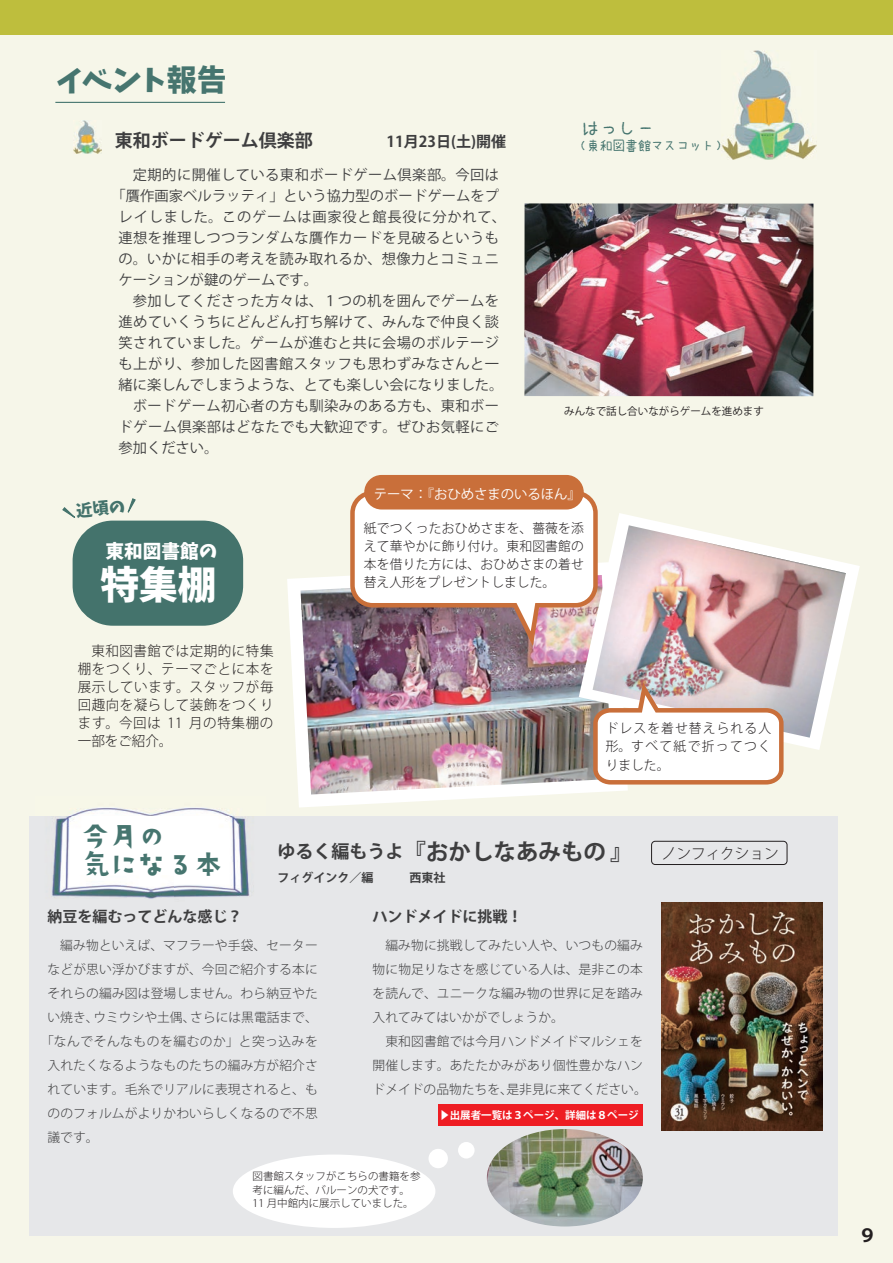
<style>
.page{position:relative;width:893px;height:1263px;background:#fff}
.page>*{position:absolute;margin:0;border:0;box-sizing:border-box;transform-origin:0 0}
.t1{font:38.7px "Keifont";color:#fff}
.t2{font:31.35px/28px "AB kirigirisu";letter-spacing:-.1em;color:#46756f}
.t3{font:30px "Keifont";color:#46756f}
.t4{font:700 22.5px "Koz Go Pr 6 N";color:#3e3e3f}
.t5{font:300 20.25px "Kodomo Rounded";color:#46756f}
.t6{font:18.6px "Keifont";color:#fff}
.t7{font:700 18px "Koz Go Pr 6 N";color:#3e3e3f}
.t8{font:700 18px "Koz Go Pr 6 N";color:#231f20}
.t9{font:700 15px "Koz Go Pr 6 N";color:#3e3e3f}
.t10{font:300 15px "Koz Go Pr 6 N";color:#231f20}
.t11{font:14.25px "Koz Go Pro";letter-spacing:.03em;color:#3e3e3f}
.t12{font:14.25px "Koz Go Pro";color:#3e3e3f}
.t13{font:14.25px "Koz Go Pro";letter-spacing:.01em;color:#3e3e3f}
.t14{font:14.25px "Koz Go Pro";letter-spacing:.055em;color:#3e3e3f}
.t15{font:300 14.25px "Kodomo Rounded";letter-spacing:-.1em;color:#46756f}
.t16{font:300 13.95px/18px "Koz Go Pr 6 N";letter-spacing:.045em;color:#231f20;text-align:justify}
.t17{font:13.35px "Koz Go Pr 6 N";color:#fff}
.t18{font:300 13.2px/18px "Koz Go Pr 6 N";letter-spacing:.02em;color:#231f20;text-align:justify}
.t19{font:300 12.75px/24px "Koz Go Pr 6 N";letter-spacing:.01em;color:#3e3e3f}
.t20{font:300 12.75px "Koz Go Pr 6 N";letter-spacing:.04em;color:#3e3e3f}
.t21{font:700 12px "Koz Go Pr 6 N";color:#3e3e3f}
.t22{font:300 10.5px/13.5px "Koz Go Pr 6 N";color:#231f20}
.t23{font:10.5px "Koz Go Pr 6 N";color:#231f20}
.t24{font:700 10.5px "Koz Go Pr 6 N";color:#fff}
.s1{font-size:18px}
</style>
<div class="page">
<div style="left:13px;top:34px;width:880px;height:1229px;background:#f6f6e9"></div>
<div style="left:0;top:0;width:893px;height:34px;background:#bebe3d"></div>
<div style="left:0;top:0;width:13px;height:1263px;background:#f6f6e9"></div>
<img style="left:721px;top:50px;width:95px;height:110px">
<div style="left:0;top:0;width:13px;height:34px;background:#bebe3d"></div>
<img style="left:73px;top:121px;width:29px;height:32px">
<hr style="left:55px;top:102px;width:170px;height:1px;background:#46756f">
<img style="left:524px;top:203px;width:289px;height:193px">
<div style="left:29px;top:816px;width:808px;height:419px;background:#e6e7e9"></div>
<div style="left:651px;top:841px;width:136px;height:24px;border:1px solid #231f20;border-radius:4px"></div>
<img style="left:35px;top:796px;width:231px;height:103px">
<img style="left:661px;top:902px;width:161px;height:228px">
<img style="left:487px;top:1129px;width:156px;height:97px">
<div style="left:73px;top:521px;width:170px;height:105px;background:#44736c;border-radius:40px"></div>
<div style="left:233px;top:1154px;width:202px;height:74px;background:#fff;border-radius:50%"></div>
<div style="left:458px;top:1142px;width:17px;height:16px;background:#fff;border-radius:50%"></div>
<div style="left:428px;top:1149px;width:20px;height:19px;background:#fff;border-radius:50%"></div>
<div style="left:438px;top:1104px;width:204px;height:22px;background:#ee1d23"></div>
<svg style="left:287px;top:562px;width:341px;height:245px;fill:#f6f6e9"></svg>
<img style="left:301px;top:575px;width:311px;height:219px">
<img style="left:348px;top:488px;width:252px;height:165px">
<div style="left:364px;top:475px;width:220px;height:34px;background:#c96f3a;border-radius:17px"></div>
<svg style="left:579px;top:513px;width:281px;height:237px;fill:#f6f6e9"></svg>
<img style="left:593px;top:525px;width:253px;height:213px">
<svg style="left:591px;top:676px;width:195px;height:111px"></svg>
<div style="left:61px;top:497px;width:76px;height:22px;background:#f6f6e9"></div>
<h3 class="t3" style="left:56px;top:56px;width:172px">イベント報告</h3>
<h3 class="t5" style="left:581px;top:118px;width:77px">はっしー</h3>
<h3 class="t7" style="left:115px;top:130px;width:199px">東和ボードゲーム倶楽部</h3>
<p class="t9" style="left:387px;top:133px;width:121px">11月23日(土)開催</p>
<p class="t15" style="left:573px;top:138px;width:156px">（東和図書館マスコット）</p>
<p class="t11" style="left:119px;top:166px;width:382px">　定期的に開催している東和ボードゲーム倶楽部。今回は</p>
<p class="t13" style="left:112px;top:187px;width:389px">「贋作画家ベルラッティ」という協力型のボードゲームをプ</p>
<p class="t14" style="left:119px;top:208px;width:389px">レイしました。このゲームは画家役と館長役に分かれて、</p>
<p class="t11" style="left:119px;top:229px;width:382px">連想を推理しつつランダムな贋作カードを見破るというも</p>
<p class="t11" style="left:119px;top:250px;width:382px">の。いかに相手の考えを読み取れるか、想像力とコミュニ</p>
<p class="t12" style="left:119px;top:271px;width:201px">ケーションが鍵のゲームです。</p>
<p class="t11" style="left:119px;top:292px;width:382px">　参加してくださった方々は、１つの机を囲んでゲームを</p>
<p class="t11" style="left:119px;top:313px;width:382px">進めていくうちにどんどん打ち解けて、みんなで仲良く談</p>
<p class="t11" style="left:119px;top:334px;width:382px">笑されていました。ゲームが進むと共に会場のボルテージ</p>
<p class="t11" style="left:119px;top:355px;width:382px">も上がり、参加した図書館スタッフも思わずみなさんと一</p>
<p class="t12" style="left:119px;top:376px;width:386px">緒に楽しんでしまうような、とても楽しい会になりました。</p>
<p class="t11" style="left:119px;top:397px;width:382px">　ボードゲーム初心者の方も馴染みのある方も、東和ボー</p>
<p class="t11" style="left:119px;top:418px;width:382px">ドゲーム倶楽部はどなたでも大歓迎です。ぜひお気軽にご</p>
<p class="t11" style="left:119px;top:439px;width:101px">参加ください。</p>
<p class="t23" style="left:564px;top:405px;width:201px">みんなで話し合いながらゲームを進めます</p>
<h3 class="t6" style="left:106px;top:537px;width:113px">東和図書館の</h3>
<h1 class="t1" style="left:100px;top:554px;width:118px">特集棚</h1>
<p class="t16" style="left:78px;top:642px;width:197px">　東和図書館では定期的に特集棚をつくり、テーマごとに本を展示しています。スタッフが毎回趣向を凝らして装飾をつくります。今回は 11 月の特集棚の一部をご紹介。</p>
<p class="t17" style="left:374px;top:486px;width:209px">テーマ：『おひめさまのいるほん』</p>
<p class="t18" style="left:364px;top:519px;width:222px">紙でつくったおひめさまを、薔薇を添えて華やかに飾り付け。東和図書館の本を借りた方には、おひめさまの着せ替え人形をプレゼントしました。</p>
<p class="t18" style="left:606px;top:720px;width:167px">ドレスを着せ替えられる人形。すべて紙で折ってつくりました。</p>
<h2 class="t2" style="left:80px;top:823px;width:146px">今月の<br>気になる本</h2>
<p class="t9" style="left:48px;top:908px;width:196px">納豆を編むってどんな感じ？</p>
<p class="t19" style="left:48px;top:934px;width:272px">　編み物といえば、マフラーや手袋、セーター</p>
<p class="t19" style="left:48px;top:958px;width:272px">などが思い浮かびますが、今回ご紹介する本に</p>
<p class="t19" style="left:48px;top:982px;width:272px">それらの編み図は登場しません。わら納豆やた</p>
<p class="t19" style="left:48px;top:1006px;width:272px">い焼き、ウミウシや土偶、さらには黒電話まで、</p>
<p class="t20" style="left:41px;top:1034px;width:278px">「なんでそんなものを編むのか」と突っ込みを</p>
<p class="t19" style="left:48px;top:1054px;width:272px">入れたくなるようなものたちの編み方が紹介さ</p>
<p class="t19" style="left:48px;top:1078px;width:272px">れています。毛糸でリアルに表現されると、も</p>
<p class="t19" style="left:48px;top:1102px;width:272px">ののフォルムがよりかわいらしくなるので不思</p>
<p class="t19" style="left:48px;top:1126px;width:53px">議です。</p>
<h3 class="t4" style="left:278px;top:839px;width:356px"><span class="s1">ゆるく編もうよ</span>『おかしなあみもの』</h3>
<p class="t21" style="left:278px;top:871px;width:170px">フィグインク／編　　　西東社</p>
<p class="t9" style="left:373px;top:908px;width:151px">ハンドメイドに挑戦！</p>
<p class="t19" style="left:373px;top:934px;width:276px">　編み物に挑戦してみたい人や、いつもの編み物に物足りなさを感じている人は、是非この本を読んで、ユニークな編み物の世界に足を踏み入れてみてはいかがでしょうか。<br>　東和図書館では今月ハンドメイドマルシェを開催します。あたたかみがあり個性豊かなハンドメイドの品物たちを、是非見に来てください。</p>
<p class="t24" style="left:439px;top:1110px;width:201px">▶出展者一覧は３ページ、詳細は８ページ</p>
<p class="t22" style="left:253px;top:1170px;width:170px">図書館スタッフがこちらの書籍を参考に編んだ、バルーンの犬です。<br>11 月中館内に展示していました。</p>
<p class="t10" style="left:662px;top:845px;width:118px">ノンフィクション</p>
<h3 class="t8" style="left:858px;top:1225px;width:19px">９</h3>
</div>
